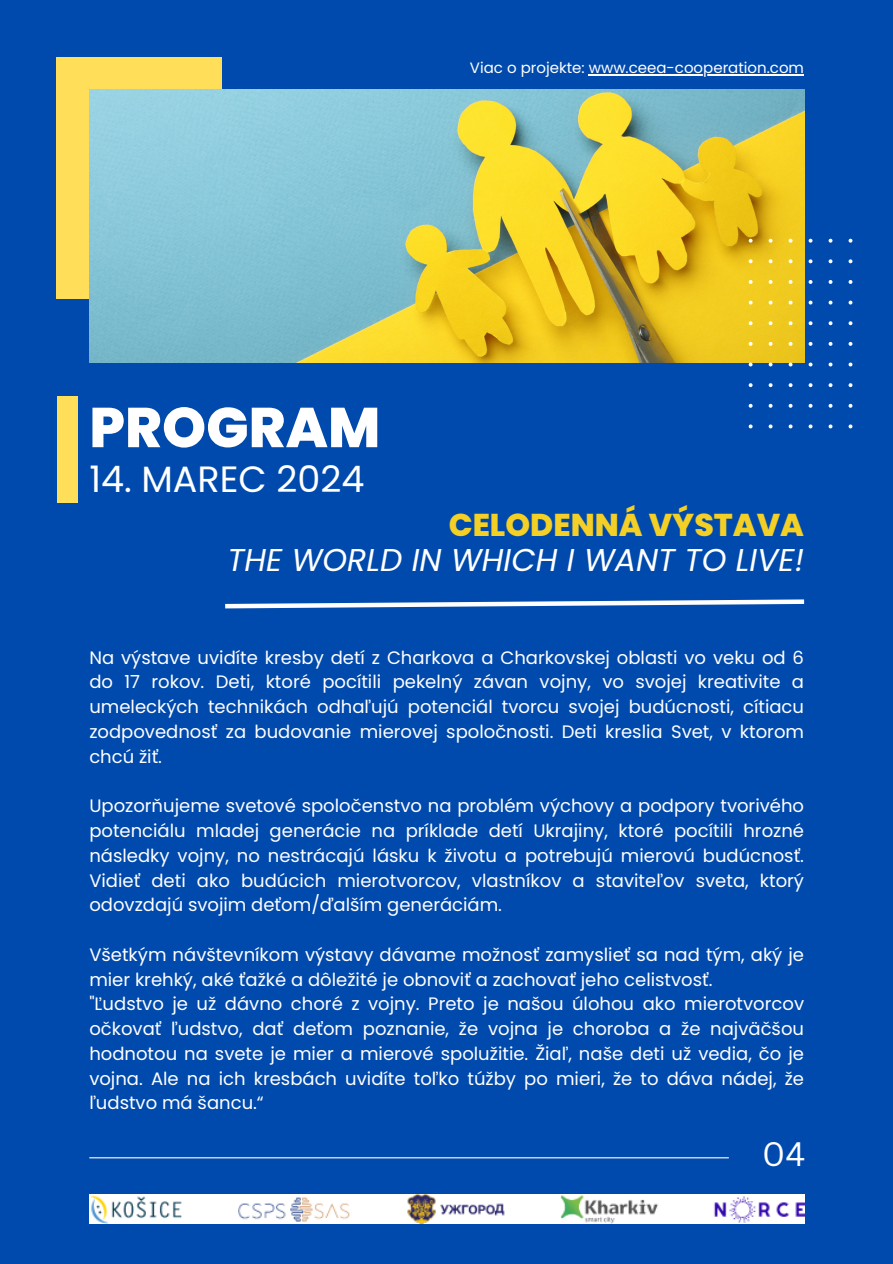
<style>
.page{position:relative;width:893px;height:1264px;background:#fff}
.page>*{position:absolute;margin:0;border:0;box-sizing:border-box;transform-origin:0 0}
.t1{font:800 55.95px "Poppins";color:#fff}
.t2{font:36.6px "Poppins";color:#fff}
.t3{font:33px "Canva Sans";color:#fff}
.t4{font:italic 31.5px "Poppins";color:#fff}
.t5{font:800 31.5px "Poppins";color:#f4cf25}
.t6{font:18px/24.8px "Poppins";color:#fff;text-align:justify}
.t7{font:15px "Poppins";color:#fff}
</style>
<div class="page">
<div style="left:0;top:0;width:892px;height:1263px;background:#004aad"></div>
<div style="left:57px;top:57px;width:165px;height:242px;background:#ffde59"></div>
<img style="left:89px;top:89px;width:715px;height:274px">
<svg style="left:225px;top:599px;width:580px;height:10px"></svg>
<hr style="left:89px;top:1157px;width:639px;height:1px;background:#fff">
<svg style="left:748px;top:239px;width:104px;height:189px"></svg>
<div style="left:57px;top:396px;width:20px;height:106px;background:#ffde59"></div>
<hr style="left:588px;top:74px;width:216px;height:1px;background:#fff">
<img style="left:89px;top:1194px;width:715px;height:29px">
<p class="t7" style="left:470px;top:57px;width:335px">Viac o projekte: www.ceea-cooperation.com</p>
<h1 class="t1" style="left:89px;top:388px;width:292px">PROGRAM</h1>
<h2 class="t2" style="left:89px;top:454px;width:276px">14. MAREC 2024</h2>
<h3 class="t5" style="left:449px;top:503px;width:357px">CELODENNÁ VÝSTAVA</h3>
<h3 class="t4" style="left:227px;top:538px;width:578px">THE WORLD IN WHICH I WANT TO LIVE!</h3>
<p class="t6" style="left:89px;top:645px;width:716px">Na výstave uvidíte kresby detí z Charkova a Charkovskej oblasti vo veku od 6 do 17 rokov. Deti, ktoré pocítili pekelný závan vojny, vo svojej kreativite a umeleckých technikách odhaľujú potenciál tvorcu svojej budúcnosti, cítiacu zodpovednosť za budovanie mierovej spoločnosti. Deti kreslia Svet, v ktorom chcú žiť.</p>
<p class="t6" style="left:89px;top:793px;width:716px">Upozorňujeme svetové spoločenstvo na problém výchovy a podpory tvorivého potenciálu mladej generácie na príklade detí Ukrajiny, ktoré pocítili hrozné následky vojny, no nestrácajú lásku k životu a potrebujú mierovú budúcnosť.<br>Vidieť deti ako budúcich mierotvorcov, vlastníkov a staviteľov sveta, ktorý odovzdajú svojim deťom/ďalším generáciám.</p>
<p class="t6" style="left:89px;top:942px;width:716px;text-align:left">Všetkým návštevníkom výstavy dávame možnosť zamyslieť sa nad tým, aký je mier krehký, aké ťažké a dôležité je obnoviť a zachovať jeho celistvosť.<br>"Ľudstvo je už dávno choré z vojny. Preto je našou úlohou ako mierotvorcov očkovať ľudstvo, dať deťom poznanie, že vojna je choroba a že najväčšou hodnotou na svete je mier a mierové spolužitie. Žiaľ, naše deti už vedia, čo je vojna. Ale na ich kresbách uvidíte toľko túžby po mieri, že to dáva nádej, že ľudstvo má šancu.“</p>
<h3 class="t3" style="left:762px;top:1130px;width:45px">04</h3>
</div>
